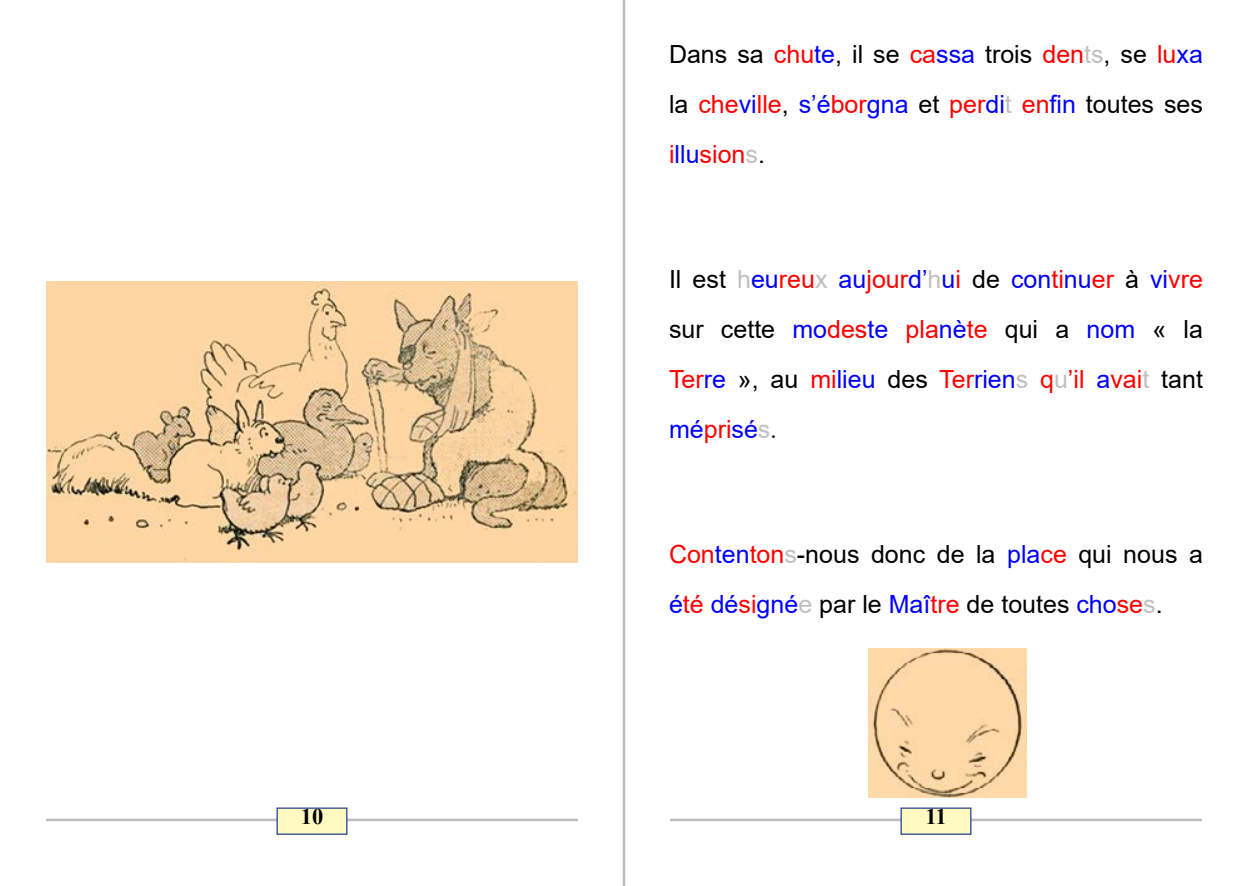
<style>
.page{position:relative;width:1248px;height:886px;background:#fff}
.page>*{position:absolute;margin:0;border:0;box-sizing:border-box;transform-origin:0 0}
.Studys{font:25px/50px "Arial";color:#000;text-align:justify}
.Studys-2{font:25px/50px "Arial";color:#f00;text-align:justify}
.t1{font:700 22.5px "Times New Roman";color:#000}
.s1{color:#f00}
.s2{color:#00f}
.s3{color:#c0c0c0}
.s4{color:#000}
.s5{font-family:"Times New Roman";color:#000}
</style>
<div class="page">
<hr style="left:622px;top:0;width:3px;height:886px;background:#bcbec0">
<hr style="left:46px;top:819px;width:532px;height:2px;background:#bcbec0">
<hr style="left:670px;top:819px;width:531px;height:2px;background:#bcbec0">
<div style="left:277px;top:808px;width:70px;height:26px;background:#fffac2"></div>
<div style="left:276px;top:807px;width:71px;height:28px;border:1px solid #25408f"></div>
<div style="left:901px;top:808px;width:69px;height:26px;background:#fffac2"></div>
<div style="left:900px;top:807px;width:71px;height:28px;border:1px solid #25408f"></div>
<img style="left:46px;top:281px;width:531px;height:281px">
<img style="left:868px;top:648px;width:158px;height:149px">
<p class="Studys" style="left:669px;top:29px;width:535px">Dans sa <span class="s1">chu</span><span class="s2">te</span>, il se <span class="s1">ca</span><span class="s2">ssa</span> trois <span class="s1">den</span><span class="s3">ts</span>, se <span class="s1">lu</span><span class="s2">xa </span>la <span class="s1">che</span><span class="s2">vi</span><span class="s1">lle</span>, <span class="s2">s’é</span><span class="s1">bor</span><span class="s2">gna</span> et <span class="s1">per</span><span class="s2">di</span><span class="s3">t</span> <span class="s1">en</span><span class="s2">fin</span> toutes ses <span class="s1">i</span><span class="s2">llu</span><span class="s1">sion</span><span class="s3">s</span>.</p>
<p class="Studys-2" style="left:669px;top:254px;width:535px"><span class="s4">Il est</span> <span class="s3">h</span><span class="s2">eu</span>reu<span class="s3">x</span> <span class="s2">au</span>jour<span class="s2">d’</span><span class="s3">h</span><span class="s2">u</span>i <span class="s4">de</span> <span class="s2">con</span>ti<span class="s2">nu</span>er <span class="s4">à</span> <span class="s2">vi</span>vre <span class="s4">sur cette</span> <span class="s2">mo</span>des<span class="s2">te</span> pla<span class="s2">nè</span>te <span class="s4">qui a</span> <span class="s2">nom</span> <span class="s4">« la </span>Ter<span class="s2">re</span> <span class="s4">», au</span> mi<span class="s2">lieu</span> <span class="s4">des</span> Ter<span class="s2">rien</span><span class="s3">s</span> q<span class="s3">u</span>’il <span class="s2">a</span>vai<span class="s3">t</span> <span class="s4">tant </span><span class="s2">mé</span>pri<span class="s2">sé</span><span class="s3">s</span><span class="s5">.</span></p>
<p class="Studys" style="left:669px;top:529px;width:535px"><span class="s1">Con</span><span class="s2">ten</span><span class="s1">ton</span><span class="s3">s</span>-nous donc de la <span class="s2">pla</span><span class="s1">ce</span> qui nous a <span class="s2">é</span><span class="s1">té</span> <span class="s2">dé</span><span class="s1">si</span><span class="s2">gné</span><span class="s3">e</span> par le <span class="s2">Maî</span><span class="s1">tre</span> de toutes <span class="s2">cho</span><span class="s1">se</span><span class="s3">s</span>.</p>
<p class="t1" style="left:301px;top:800px;width:24px">10</p>
<p class="t1" style="left:925px;top:800px;width:23px">11</p>
</div>
